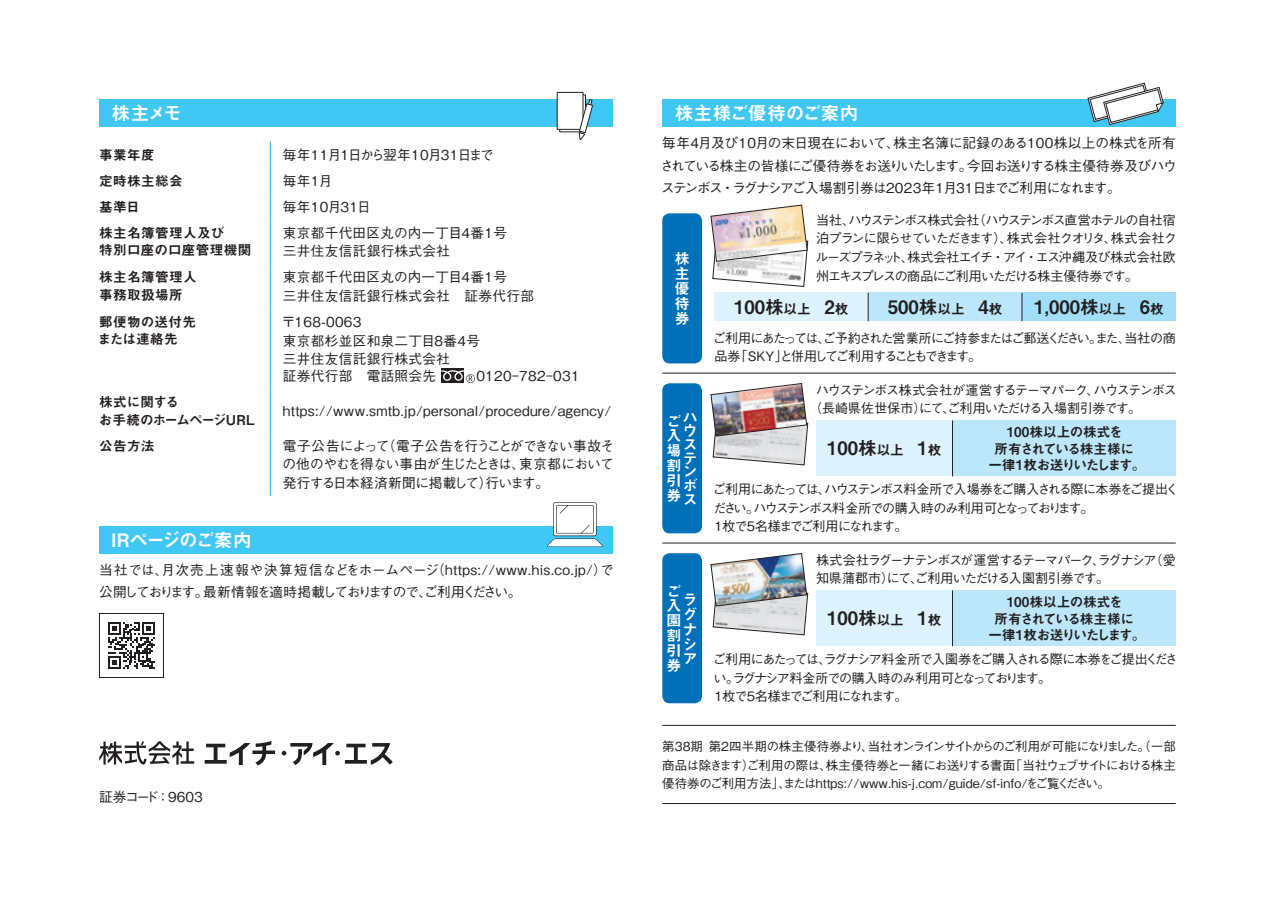
<style>
.page{position:relative;width:1275px;height:903px;background:#fff}
.page>*{position:absolute;margin:0;border:0;box-sizing:border-box;transform-origin:0 0}
.t1{font:18.55px "Midashi Go Pr 5 MB31";color:#231f20}
.t2{font:18.55px "Midashi Go Pr 5 MB31";letter-spacing:-.015em;color:#fff}
.t3{font:18.55px "Midashi Go Pr 5 MB31";letter-spacing:-.05em;color:#fff}
.t4{font:14.88px/14.9px "Midashi Go Pr 5 MB31";color:#fff;text-align:justify}
.t5{font:500 13.65px/18.6px "Gothic BBB Pr 5";letter-spacing:.025em;color:#231f20}
.t6{font:13.65px/16.1px "Midashi Go Pr 5 MB31";letter-spacing:-.03em;color:#231f20;text-align:center}
.t7{font:13.65px/17.3px "Midashi Go Pr 5 MB31";letter-spacing:.025em;color:#231f20}
.t8{font:500 13.65px "Gothic BBB Pr 5";letter-spacing:-.05em;color:#231f20}
.t9{font:13.65px/17.3px "Midashi Go Pr 5 MB31";letter-spacing:-.04em;color:#231f20}
.t10{font:13.65px "Midashi Go Pr 5 MB31";color:#231f20}
.t11{font:500 13.65px "Gothic BBB Pr 5";color:#231f20}
.t12{font:500 12.95px/18.6px "Gothic BBB Pr 5";letter-spacing:-.085em;color:#231f20}
.t13{font:500 12.95px/18.6px "Gothic BBB Pr 5";letter-spacing:-.105em;color:#231f20}
.t14{font:500 12.95px/18.6px "Gothic BBB Pr 5";letter-spacing:-.13em;color:#231f20}
.t15{font:500 12.95px/18.6px "Gothic BBB Pr 5";letter-spacing:-.065em;color:#231f20}
.t16{font:500 12.42px/18.6px "Gothic BBB Pr 5";letter-spacing:.005em;color:#231f20;text-align:justify}
.s1{font-size:13.65px}
</style>
<div class="page">
<svg style="left:270px;top:141px;width:1px;height:79px"></svg>
<hr style="left:270px;top:220px;width:1px;height:44px;background:#40c7f4">
<hr style="left:270px;top:264px;width:1px;height:45px;background:#40c7f4">
<hr style="left:270px;top:309px;width:1px;height:80px;background:#40c7f4">
<hr style="left:270px;top:389px;width:1px;height:43px;background:#40c7f4">
<hr style="left:270px;top:432px;width:1px;height:64px;background:#40c7f4">
<div style="left:441px;top:368px;width:23px;height:15px;background:#231f20"></div>
<svg style="left:441px;top:370px;width:34px;height:13px"></svg>
<div style="left:99px;top:99px;width:514px;height:27px;background:#40c7f4"></div>
<div style="left:662px;top:99px;width:514px;height:27px;background:#40c7f4"></div>
<svg style="left:99px;top:741px;width:95px;height:23px"></svg>
<svg style="left:205px;top:741px;width:70px;height:24px"></svg>
<svg style="left:282px;top:743px;width:111px;height:22px"></svg>
<hr style="left:662px;top:725px;width:514px;height:1px;background:#231f20">
<hr style="left:662px;top:803px;width:514px;height:1px;background:#231f20">
<div style="left:99px;top:526px;width:514px;height:27px;background:#40c7f4"></div>
<svg style="left:547px;top:502px;width:56px;height:45px"></svg>
<svg style="left:1087px;top:82px;width:77px;height:43px"></svg>
<div style="left:560px;top:95px;width:25px;height:37px;background:#918f8f"></div>
<div style="left:559px;top:95px;width:27px;height:37px;border:1px solid #231f20"></div>
<div style="left:557px;top:92px;width:26px;height:37px;background:#fff"></div>
<div style="left:557px;top:92px;width:26px;height:38px;border:1px solid #231f20"></div>
<svg style="left:578px;top:99px;width:15px;height:41px"></svg>
<div style="left:714px;top:293px;width:154px;height:28px;background:#dcf2fc"></div>
<div style="left:868px;top:293px;width:154px;height:28px;background:#bce6fa"></div>
<div style="left:1022px;top:293px;width:154px;height:28px;background:#a2def8"></div>
<svg style="left:868px;top:293px;width:1px;height:28px"></svg>
<svg style="left:1022px;top:293px;width:1px;height:28px"></svg>
<div style="left:662px;top:213px;width:40px;height:150px;background:#0070b8;border-radius:7px"></div>
<div style="left:662px;top:383px;width:40px;height:150px;background:#0070b8;border-radius:7px"></div>
<div style="left:816px;top:420px;width:136px;height:56px;background:#dcf2fc"></div>
<div style="left:952px;top:420px;width:224px;height:56px;background:#bce6fa"></div>
<hr style="left:952px;top:420px;width:1px;height:56px;background:#231f20">
<div style="left:816px;top:590px;width:136px;height:56px;background:#dcf2fc"></div>
<div style="left:952px;top:590px;width:224px;height:56px;background:#bce6fa"></div>
<hr style="left:952px;top:590px;width:1px;height:56px;background:#231f20">
<div style="left:662px;top:553px;width:40px;height:150px;background:#0070b8;border-radius:7px"></div>
<hr style="left:662px;top:373px;width:514px;height:1px;background:#231f20">
<hr style="left:662px;top:543px;width:514px;height:1px;background:#231f20">
<svg style="left:710px;top:205px;width:98px;height:82px"></svg>
<img style="left:710px;top:383px;width:98px;height:82px">
<img style="left:710px;top:553px;width:98px;height:82px">
<div style="left:99px;top:613px;width:65px;height:65px;border:1px solid #231f20"></div>
<svg style="left:108px;top:622px;width:47px;height:47px"></svg>
<h1 class="t2" style="left:112px;top:98px;width:72px">株主メモ</h1>
<h1 class="t2" style="left:675px;top:98px;width:185px">株主様ご優待のご案内</h1>
<p class="t5" style="left:660px;top:131px;width:518px;line-height:22.4px;text-align:justify">毎年4月及び10月の末日現在において、株主名簿に記録のある100株以上の株式を所有されている株主の皆様にご優待券をお送りいたします。今回お送りする株主優待券及びハウステンボス・ラグナシアご入場割引券は2023年1月31日までご利用になれます。</p>
<p class="t10" style="left:99px;top:144px;width:57px">事業年度</p>
<p class="t8" style="left:283px;top:143px;width:213px">毎年11月1日から翌年10月31日まで</p>
<p class="t10" style="left:99px;top:170px;width:85px">定時株主総会</p>
<p class="t5" style="left:283px;top:170px;width:51px">毎年1月</p>
<p class="t10" style="left:99px;top:196px;width:42px">基準日</p>
<p class="t5" style="left:283px;top:196px;width:90px">毎年10月31日</p>
<p class="t7" style="left:99px;top:223px;width:154px">株主名簿管理人及び<br>特別口座の口座管理機関</p>
<p class="t5" style="left:283px;top:222px;width:226px">東京都千代田区丸の内一丁目4番1号三井住友信託銀行株式会社</p>
<p class="t7" style="left:99px;top:268px;width:99px">株主名簿管理人事務取扱場所</p>
<p class="t5" style="left:283px;top:267px;width:253px">東京都千代田区丸の内一丁目4番1号<br>三井住友信託銀行株式会社　証券代行部</p>
<p class="t7" style="left:98px;top:312px;width:100px">郵便物の送付先または連絡先</p>
<p class="t5" style="left:282px;top:311px;width:200px">〒168-0063<br>東京都杉並区和泉二丁目8番4号三井住友信託銀行株式会社</p>
<p class="t5" style="left:283px;top:366px;width:155px">証券代行部　電話照会先</p>
<p class="t5" style="left:476px;top:366px;width:105px">0120-782-031</p>
<p class="t9" style="left:99px;top:393px;width:157px">株式に関する<br>お手続のホームページURL</p>
<p class="t5" style="left:283px;top:400px;width:330px">https://www.smtb.jp/personal/procedure/agency/</p>
<p class="t10" style="left:99px;top:435px;width:57px">公告方法</p>
<p class="t5" style="left:282px;top:435px;width:333px;text-align:justify">電子公告によって（電子公告を行うことができない事故その他のやむを得ない事由が生じたときは、東京都において発行する日本経済新聞に掲載して）行います。</p>
<p class="t12" style="left:815px;top:209px;width:363px;text-align:justify">当社、ハウステンボス株式会社（ハウステンボス直営ホテルの自社宿泊プランに限らせていただきます）、株式会社クオリタ、株式会社クルーズプラネット、株式会社エイチ・アイ・エス沖縄及び株式会社欧州エキスプレスの商品にご利用いただける株主優待券です。</p>
<p class="t4" style="left:675px;top:250px;width:16px">株主優待券</p>
<h1 class="t1" style="left:734px;top:292px;width:116px">100株<span class="s1">以上　</span>2<span class="s1">枚</span></h1>
<h1 class="t1" style="left:888px;top:292px;width:116px">500株<span class="s1">以上　</span>4<span class="s1">枚</span></h1>
<h1 class="t1" style="left:1034px;top:292px;width:131px">1,000株<span class="s1">以上　</span>6<span class="s1">枚</span></h1>
<p class="t14" style="left:713px;top:327px;width:464px">ご利用にあたっては、ご予約された営業所にご持参またはご郵送ください。また、当社の商品券「SKY」と併用してご利用することもできます。</p>
<p class="t15" style="left:809px;top:379px;width:369px;text-indent:7px">ハウステンボス株式会社が運営するテーマパーク、ハウステンボス（長崎県佐世保市）にて、ご利用いただける入場割引券です。</p>
<p class="t4" style="left:667px;top:413px;width:16px">ご入場割引券</p>
<p class="t4" style="left:683px;top:409px;width:16px;line-height:13.7px">ハウステンボス</p>
<p class="t6" style="left:988px;top:423px;width:159px">100株以上の株式を<br>所有されている株主様に<br>一律1枚お送りいたします。</p>
<h1 class="t1" style="left:827px;top:434px;width:116px">100株<span class="s1">以上　</span>1<span class="s1">枚</span></h1>
<p class="t13" style="left:713px;top:479px;width:467px">ご利用にあたっては、ハウステンボス料金所で入場券をご購入される際に本券をご提出ください。ハウステンボス料金所での購入時のみ利用可となっております。<br>1枚で5名様までご利用になれます。</p>
<h1 class="t3" style="left:112px;top:525px;width:142px">IRページのご案内</h1>
<p class="t5" style="left:99px;top:557px;width:516px;line-height:22.4px">当社では、月次売上速報や決算短信などをホームページ（https://www.his.co.jp/）で公開しております。最新情報を適時掲載しておりますので、ご利用ください。</p>
<p class="t12" style="left:816px;top:549px;width:361px">株式会社ラグーナテンボスが運営するテーマパーク、ラグナシア（愛知県蒲郡市）にて、ご利用いただける入園割引券です。</p>
<p class="t4" style="left:667px;top:583px;width:16px">ご入園割引券</p>
<p class="t4" style="left:683px;top:591px;width:15px">ラグナシア</p>
<p class="t6" style="left:988px;top:593px;width:159px">100株以上の株式を<br>所有されている株主様に<br>一律1枚お送りいたします。</p>
<h1 class="t1" style="left:827px;top:603px;width:116px">100株<span class="s1">以上　</span>1<span class="s1">枚</span></h1>
<p class="t12" style="left:713px;top:648px;width:466px">ご利用にあたっては、ラグナシア料金所で入園券をご購入される際に本券をご提出ください。ラグナシア料金所での購入時のみ利用可となっております。<br>1枚で5名様までご利用になれます。</p>
<p class="t11" style="left:99px;top:786px;width:105px">証券コード：9603</p>
<p class="t16" style="left:662px;top:736px;width:515px">第38期 第2四半期の株主優待券より、当社オンラインサイトからのご利用が可能になりました。（一部商品は除きます）ご利用の際は、株主優待券と一緒にお送りする書面「当社ウェブサイトにおける株主優待券のご利用方法」、またはhttps://www.his-j.com/guide/sf-info/をご覧ください。</p>
</div>
